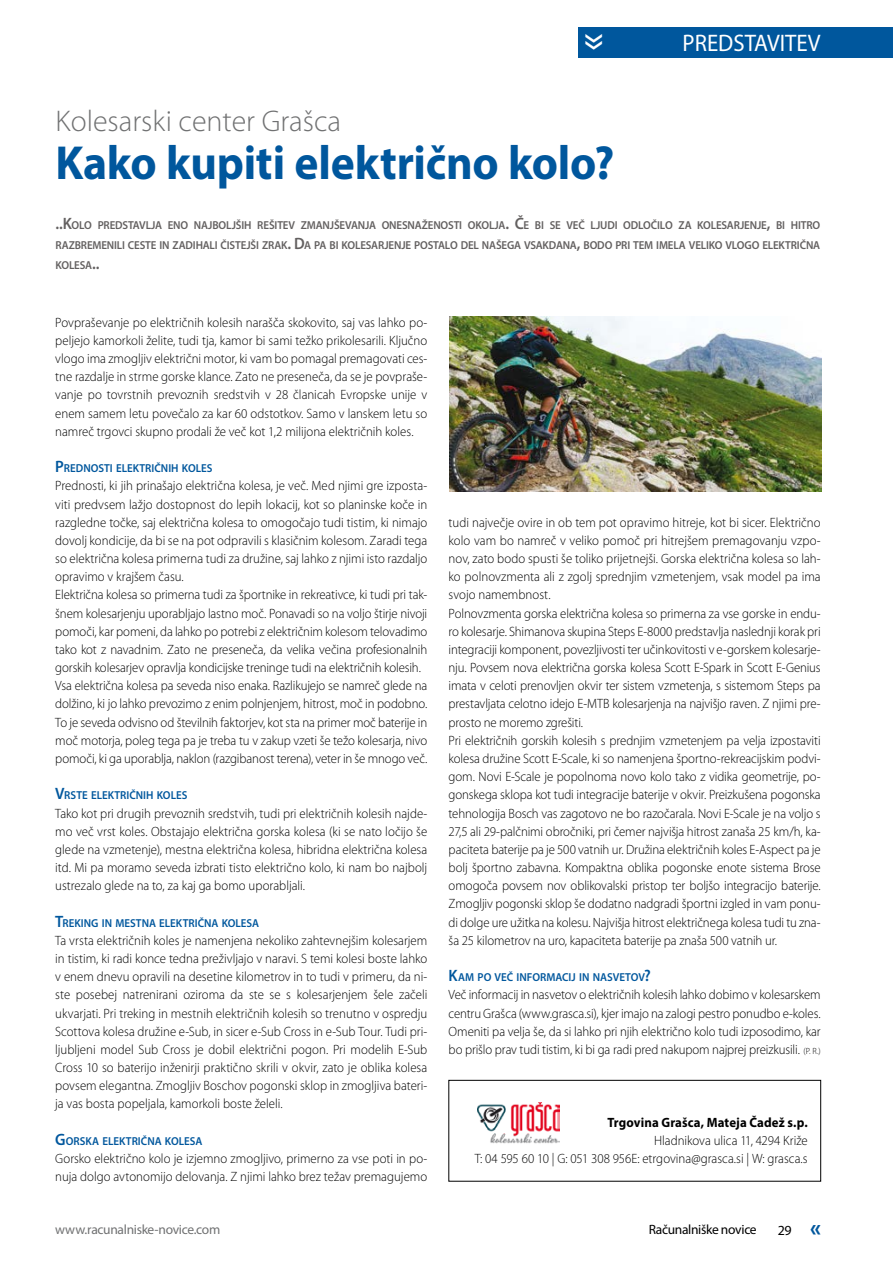
<style>
.page{position:relative;width:893px;height:1263px;background:#fff}
.page>*{position:absolute;margin:0;border:0;box-sizing:border-box;transform-origin:0 0}
.t1{font:700 48px "Myriad Pro";letter-spacing:-.005em;color:#00579d;scale:.95 1}
.t2{font:45px "Myriad Pro";color:#fff;scale:.95 1}
.t3{font:300 30px "Myriad Pro";color:#707172}
.t4{font:700 24.75px "Myriad Pro";color:#00579d;scale:.95 1}
.t5{font:24px "Myriad Pro";color:#fff;scale:.95 1}
.t6{font:13.95px "Myriad Pro";color:#000}
.t7{font:300 13.5px/18.1px "Myriad Pro";letter-spacing:-.005em;color:#000;text-align:justify;scale:.95 1}
.t8{font:700 13.5px "Myriad Pro";letter-spacing:.01em;color:#000;scale:.95 1}
.t9{font:13.5px "Myriad Pro";letter-spacing:-.025em;color:#707172}
.t10{font:13.5px "Myriad Pro";letter-spacing:-.025em;color:#000}
.t11{font:600 11.55px/19.8px "Myriad Pro";letter-spacing:-.015em;color:#636060;text-align:justify;scale:.95 1}
.t12{font:600 11.55px "Myriad Pro";color:#00579d;scale:.95 1}
.s1{font-size:16.5px}
.s2{font-size:9px}
</style>
<div class="page">
<div style="left:578px;top:27px;width:315px;height:31px;background:#00579d"></div>
<div style="left:449px;top:1080px;width:372px;height:101px;border:1px solid #000"></div>
<img style="left:450px;top:316px;width:372px;height:175px">
<img style="left:477px;top:1102px;width:82px;height:42px">
<h2 class="t2" style="left:625px;top:33px;width:20px;rotate:90deg">»</h2>
<h3 class="t3" style="left:55px;top:103px;width:287px">Kolesarski center Grašca</h3>
<h1 class="t1" style="left:55px;top:132px;width:590px">Kako kupiti električno kolo?</h1>
<h3 class="t5" style="left:683px;top:29px;width:147px">PREDSTAVITEV</h3>
<p class="t11" style="left:55px;top:215px;width:806px"><span class="s1">..K</span>OLO PREDSTAVLJA ENO NAJBOLJŠIH REŠITEV ZMANJŠEVANJA ONESNAŽENOSTI OKOLJA<span class="s1">. Č</span>E BI SE VEČ LJUDI ODLOČILO ZA KOLESARJENJE<span class="s1">,</span> BI HITRO RAZBREMENILI CESTE IN ZADIHALI ČISTEJŠI ZRAK<span class="s1">. D</span>A PA BI KOLESARJENJE POSTALO DEL NAŠEGA VSAKDANA<span class="s1">,</span> BODO PRI TEM IMELA VELIKO VLOGO ELEKTRIČNA KOLESA<span class="s1">..</span></p>
<p class="t7" style="left:55px;top:313px;width:393px">Povpraševanje po električnih kolesih narašča skokovito, saj vas lahko po&shy;peljejo kamorkoli želite, tudi tja, kamor bi sami težko prikolesarili. Ključno vlogo ima zmogljiv električni motor, ki vam bo pomagal premagovati ces&shy;tne razdalje in strme gorske klance. Zato ne preseneča, da se je povpraše&shy;vanje po tovrstnih prevoznih sredstvih v 28 članicah Evropske unije v enem samem letu povečalo za kar 60 odstotkov. Samo v lanskem letu so namreč trgovci skupno prodali že več kot 1,2 milijona električnih koles.</p>
<p class="t12" style="left:55px;top:461px;width:167px"><span class="s1">P</span>REDNOSTI ELEKTRIČNIH KOLES</p>
<p class="t7" style="left:55px;top:477px;width:393px;text-align:left">Prednosti, ki jih prinašajo električna kolesa, je več. Med njimi gre izposta&shy;viti predvsem lažjo dostopnost do lepih lokacij, kot so planinske koče in razgledne točke, saj električna kolesa to omogočajo tudi tistim, ki nimajo dovolj kondicije, da bi se na pot odpravili s klasičnim kolesom. Zaradi tega so električna kolesa primerna tudi za družine, saj lahko z njimi isto razdaljo opravimo v krajšem času.<br>Električna kolesa so primerna tudi za športnike in rekreativce, ki tudi pri tak&shy;šnem kolesarjenju uporabljajo lastno moč. Ponavadi so na voljo štirje nivoji pomoči, kar pomeni, da lahko po potrebi z električnim kolesom telovadimo tako kot z navadnim. Zato ne preseneča, da velika večina profesionalnih gorskih kolesarjev opravlja kondicijske treninge tudi na električnih kolesih.<br>Vsa električna kolesa pa seveda niso enaka. Razlikujejo se namreč glede na dolžino, ki jo lahko prevozimo z enim polnjenjem, hitrost, moč in podobno.<br>To je seveda odvisno od številnih faktorjev, kot sta na primer moč baterije in moč motorja, poleg tega pa je treba tu v zakup vzeti še težo kolesarja, nivo pomoči, ki ga uporablja, naklon (razgibanost terena), veter in še mnogo več.</p>
<p class="t12" style="left:55px;top:788px;width:141px"><span class="s1">V</span>RSTE ELEKTRIČNIH KOLES</p>
<p class="t7" style="left:55px;top:804px;width:393px">Tako kot pri drugih prevoznih sredstvih, tudi pri električnih kolesih najde&shy;mo več vrst koles. Obstajajo električna gorska kolesa (ki se nato ločijo še glede na vzmetenje), mestna električna kolesa, hibridna električna kolesa itd. Mi pa moramo seveda izbrati tisto električno kolo, ki nam bo najbolj ustrezalo glede na to, za kaj ga bomo uporabljali.</p>
<p class="t12" style="left:55px;top:915px;width:216px"><span class="s1">T</span>REKING IN MESTNA ELEKTRIČNA KOLESA</p>
<p class="t7" style="left:55px;top:931px;width:393px">Ta vrsta električnih koles je namenjena nekoliko zahtevnejšim kolesarjem in tistim, ki radi konce tedna preživljajo v naravi. S temi kolesi boste lahko v enem dnevu opravili na desetine kilometrov in to tudi v primeru, da ni&shy;ste posebej natrenirani oziroma da ste se s kolesarjenjem šele začeli ukvarjati. Pri treking in mestnih električnih kolesih so trenutno v ospredju Scottova kolesa družine e-Sub, in sicer e-Sub Cross in e-Sub Tour. Tudi pri&shy;ljubljeni model Sub Cross je dobil električni pogon. Pri modelih E-Sub Cross 10 so baterijo inženirji praktično skrili v okvir, zato je oblika kolesa povsem elegantna. Zmogljiv Boschov pogonski sklop in zmogljiva bateri&shy;ja vas bosta popeljala, kamorkoli boste želeli.</p>
<p class="t12" style="left:55px;top:1133px;width:156px"><span class="s1">G</span>ORSKA ELEKTRIČNA KOLESA</p>
<p class="t7" style="left:55px;top:1149px;width:393px">Gorsko električno kolo je izjemno zmogljivo, primerno za vse poti in po&shy;nuja dolgo avtonomijo delovanja. Z njimi lahko brez težav premagujemo</p>
<p class="t7" style="left:449px;top:513px;width:393px;text-align:left">tudi največje ovire in ob tem pot opravimo hitreje, kot bi sicer. Električno kolo vam bo namreč v veliko pomoč pri hitrejšem premagovanju vzpo&shy;nov, zato bodo spusti še toliko prijetnejši. Gorska električna kolesa so lah&shy;ko polnovzmenta ali z zgolj sprednjim vzmetenjem, vsak model pa ima svojo namembnost.<br>Polnovzmenta gorska električna kolesa so primerna za vse gorske in endu&shy;ro kolesarje. Shimanova skupina Steps E-8000 predstavlja naslednji korak pri integraciji komponent, povezljivosti ter učinkovitosti v e-gorskem kolesarje&shy;nju. Povsem nova električna gorska kolesa Scott E-Spark in Scott E-Genius imata v celoti prenovljen okvir ter sistem vzmetenja, s sistemom Steps pa prestavljata celotno idejo E-MTB kolesarjenja na najvišjo raven. Z njimi pre&shy;prosto ne moremo zgrešiti.<br>Pri električnih gorskih kolesih s prednjim vzmetenjem pa velja izpostaviti kolesa družine Scott E-Scale, ki so namenjena športno-rekreacijskim podvi&shy;gom. Novi E-Scale je popolnoma novo kolo tako z vidika geometrije, po&shy;gonskega sklopa kot tudi integracije baterije v okvir. Preizkušena pogonska tehnologija Bosch vas zagotovo ne bo razočarala. Novi E-Scale je na voljo s 27,5 ali 29-palčnimi obročniki, pri čemer najvišja hitrost zanaša 25 km/h, ka&shy;paciteta baterije pa je 500 vatnih ur. Družina električnih koles E-Aspect pa je bolj športno zabavna. Kompaktna oblika pogonske enote sistema Brose omogoča povsem nov oblikovalski pristop ter boljšo integracijo baterije.<br>Zmogljiv pogonski sklop še dodatno nadgradi športni izgled in vam ponu&shy;di dolge ure užitka na kolesu. Najvišja hitrost električnega kolesa tudi tu zna&shy;ša 25 kilometrov na uro, kapaciteta baterije pa znaša 500 vatnih ur.</p>
<p class="t12" style="left:449px;top:970px;width:215px"><span class="s1">K</span>AM PO VEČ INFORMACIJ IN NASVETOV<span class="s1">?</span></p>
<p class="t7" style="left:449px;top:986px;width:393px">Več informacij in nasvetov o električnih kolesih lahko dobimo v kolesarskem centru Grašca (www.grasca.si), kjer imajo na zalogi pestro ponudbo e-koles.<br>Omeniti pa velja še, da si lahko pri njih električno kolo tudi izposodimo, kar bo prišlo prav tudi tistim, ki bi ga radi pred nakupom najprej preizkusili. <span class="s2">(P. R.)</span></p>
<p class="t8" style="left:607px;top:1113px;width:212px">Trgovina Grašca, Mateja Čadež s.p.</p>
<p class="t7" style="left:475px;top:1131px;width:352px;text-align:right">Hladnikova ulica 11, 4294 Križe<br>T: 04 595 60 10 | G: 051 308 956E: etrgovina@grasca.si | W: grasca.s</p>
<p class="t9" style="left:55px;top:1221px;width:167px">www.racunalniske-novice.com</p>
<p class="t10" style="left:649px;top:1221px;width:109px">Računalniške novice</p>
<p class="t6" style="left:778px;top:1221px;width:15px">29</p>
<h3 class="t4" style="left:810px;top:1211px;width:13px">«</h3>
</div>
